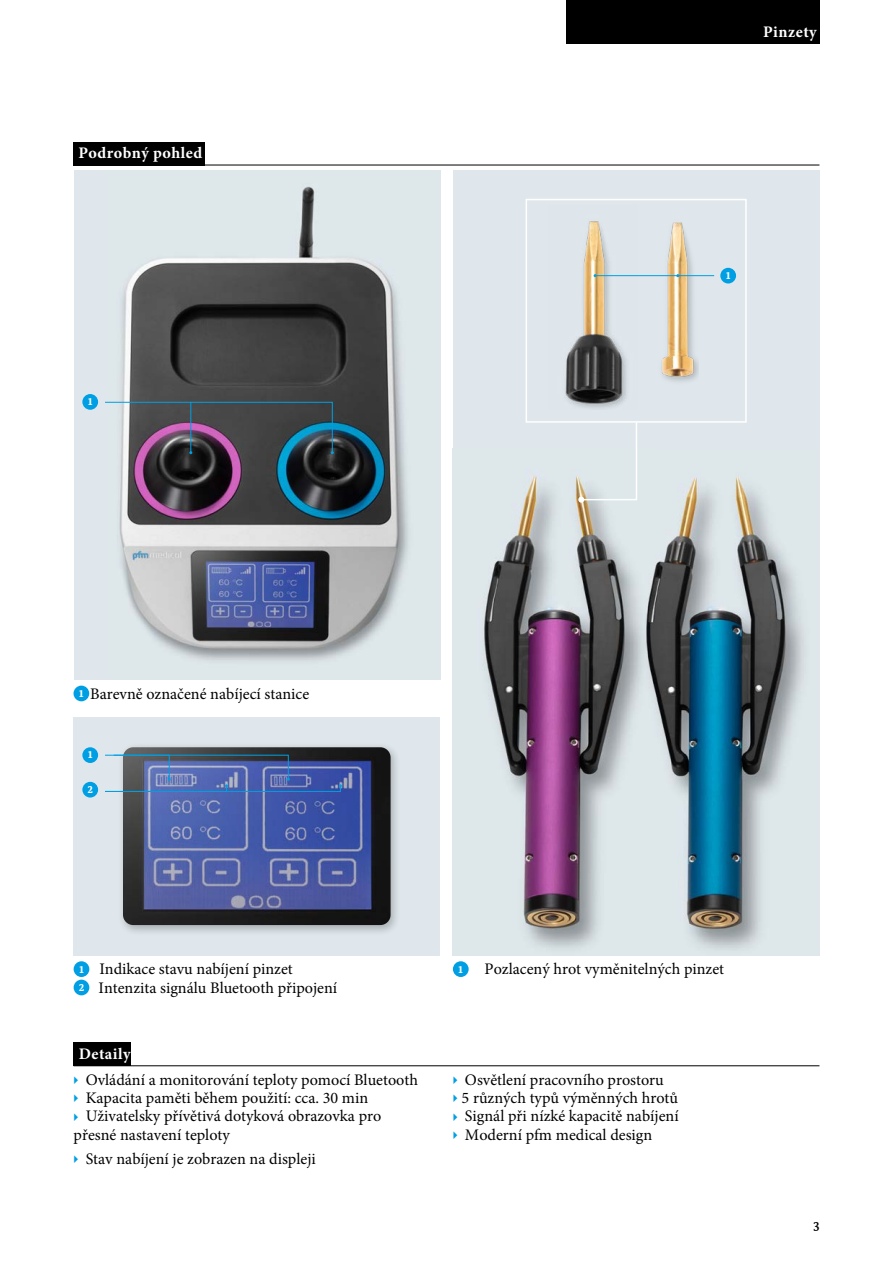
<style>
.page{position:relative;width:893px;height:1263px;background:#fff}
.page>*{position:absolute;margin:0;border:0;box-sizing:border-box;transform-origin:0 0}
.t1{font:16.2px/18.5px "Minion Pro";color:#000}
.t2{font:700 16.2px "Minion Pro";letter-spacing:.03em;color:#fff}
.t3{font:16.2px "pfmmedical";color:#000}
.t4{font:500 12.45px "pfmmedical";color:#fff}
.s1{font-family:"pfmmedical";font-weight:500;font-size:12.45px;color:#fff}
.s2{font-family:"pfmmedical";color:#009fe3}
</style>
<div class="page">
<div style="left:566px;top:0;width:253px;height:44px;background:#000"></div>
<div style="left:453px;top:171px;width:366px;height:785px;background:#dfe7ec"></div>
<img style="left:646px;top:476px;width:158px;height:474px">
<img style="left:483px;top:475px;width:163px;height:473px">
<div style="left:74px;top:142px;width:131px;height:23px;background:#000"></div>
<hr style="left:73px;top:165px;width:746px;height:1px;background:#000">
<div style="left:74px;top:171px;width:366px;height:509px;background:#dfe7ec"></div>
<img style="left:119px;top:186px;width:290px;height:475px">
<div style="left:73px;top:717px;width:367px;height:239px;background:#dfe7ec"></div>
<div style="left:117px;top:741px;width:284px;height:195px;background:#000;opacity:.25"></div>
<img style="left:123px;top:747px;width:268px;height:178px">
<div style="left:74px;top:686px;width:15px;height:15px;background:#009fe3;border-radius:50%"></div>
<div style="left:82px;top:394px;width:16px;height:16px;background:#009fe3;border-radius:50%"></div>
<div style="left:82px;top:747px;width:16px;height:16px;background:#009fe3;border-radius:50%"></div>
<div style="left:82px;top:782px;width:16px;height:15px;background:#009fe3;border-radius:50%"></div>
<div style="left:720px;top:268px;width:16px;height:15px;background:#009fe3;border-radius:50%"></div>
<svg style="left:105px;top:401px;width:229px;height:53px;background:#595c68"></svg>
<div style="left:74px;top:961px;width:15px;height:16px;background:#009fe3;border-radius:50%"></div>
<div style="left:74px;top:980px;width:15px;height:15px;background:#009fe3;border-radius:50%"></div>
<div style="left:453px;top:961px;width:16px;height:16px;background:#009fe3;border-radius:50%"></div>
<img style="left:656px;top:222px;width:42px;height:160px">
<img style="left:565px;top:221px;width:72px;height:188px">
<div style="left:526px;top:199px;width:221px;height:224px;border:2px solid #fff"></div>
<hr style="left:678px;top:275px;width:36px;height:1px;background:#009fe3">
<hr style="left:595px;top:275px;width:84px;height:1px;background:#009fe3">
<svg style="left:105px;top:754px;width:237px;height:38px;background:#5a6fa0"></svg>
<svg style="left:578px;top:421px;width:60px;height:82px"></svg>
<div style="left:74px;top:1042px;width:57px;height:24px;background:#000"></div>
<hr style="left:74px;top:1065px;width:745px;height:1px;background:#000">
<p class="t2" style="left:79px;top:142px;width:125px">Podrobný pohled</p>
<p class="t4" style="left:88px;top:393px;width:6px">1</p>
<p class="t2" style="left:763px;top:20px;width:55px">Pinzety</p>
<p class="t4" style="left:726px;top:267px;width:6px">1</p>
<p class="t1" style="left:79px;top:684px;width:232px"><span class="s1">1</span> Barevně označené nabíjecí stanice</p>
<p class="t4" style="left:88px;top:747px;width:6px">1</p>
<p class="t4" style="left:88px;top:781px;width:7px">2</p>
<p class="t1" style="left:79px;top:960px;width:260px"><span class="s1">1</span> Indikace stavu nabíjení pinzet<br><span class="s1">2</span> Intenzita signálu Bluetooth připojení</p>
<p class="t4" style="left:459px;top:961px;width:6px">1</p>
<p class="t1" style="left:485px;top:960px;width:241px">Pozlacený hrot vyměnitelných pinzet</p>
<p class="t2" style="left:79px;top:1042px;width:53px">Detaily</p>
<p class="t1" style="left:74px;top:1070px;width:346px"><span class="s2">▸</span> Ovládání a monitorování teploty pomocí Bluetooth <span class="s2">▸</span> Kapacita paměti během použití: cca. 30 min<br><span class="s2">▸</span> Uživatelsky přívětivá dotyková obrazovka pro přesné nastavení teploty</p>
<p class="t1" style="left:74px;top:1150px;width:244px"><span class="s2">▸</span> Stav nabíjení je zobrazen na displeji</p>
<p class="t1" style="left:453px;top:1070px;width:227px"><span class="s2">▸</span> Osvětlení pracovního prostoru<br><span class="s2">▸</span> 5 různých typů výměnných hrotů <span class="s2">▸</span> Signál při nízké kapacitě nabíjení <span class="s2">▸</span> Moderní pfm medical design</p>
<p class="t3" style="left:813px;top:1216px;width:8px">3</p>
</div>
